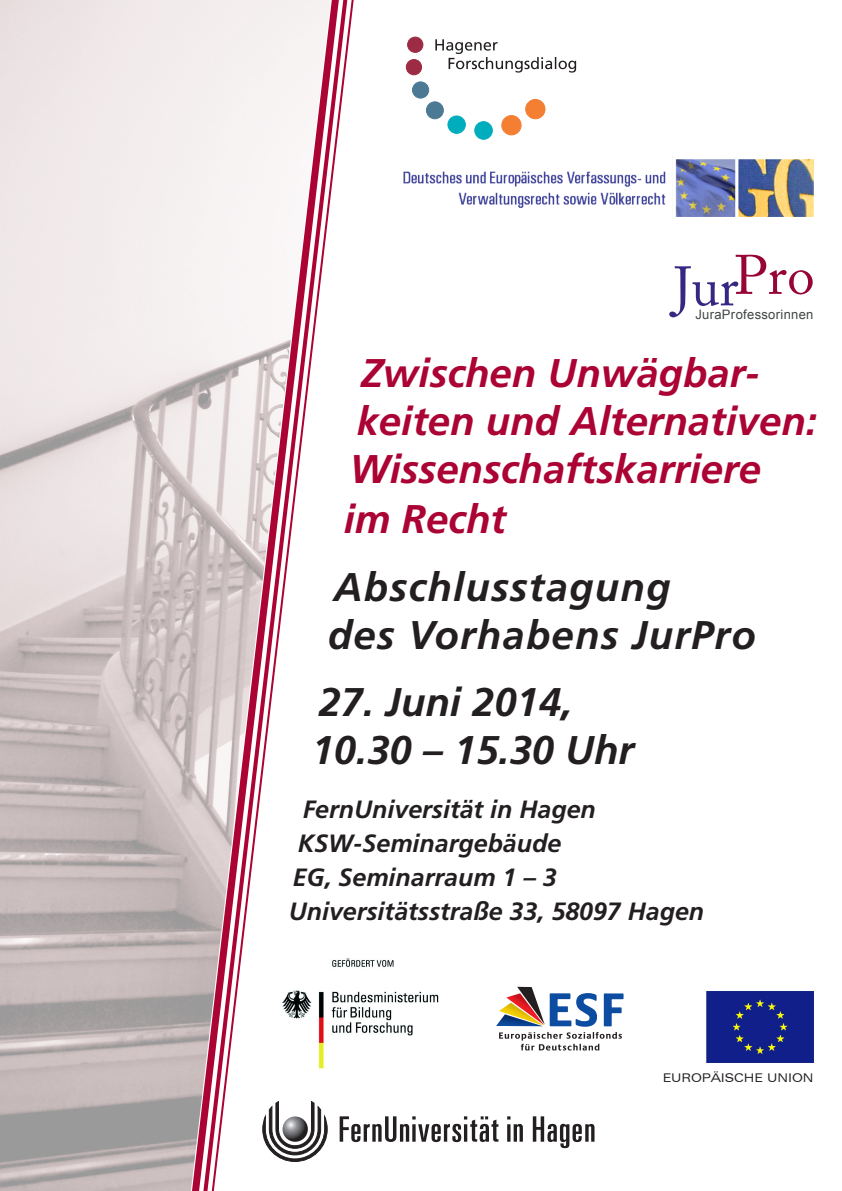
<style>
.page{position:relative;width:842px;height:1191px;background:#fff}
.page>*{position:absolute;margin:0;border:0;box-sizing:border-box;transform-origin:0 0}
.t1{font:55px "Adobe Caslon Pro";color:#382782}
.t2{font:italic 700 40px "Frutiger LT Com";color:#ab0333}
.t3{font:italic 700 40px/48px "Frutiger LT Com";letter-spacing:.03em;color:#231f20}
.t4{font:italic 700 40px/48px "Frutiger";color:#231f20}
.t5{font:italic 700 25px "Frutiger";color:#231f20}
.t6{font:13px "Arial";letter-spacing:.02em;color:#414543}
.t7{font:expanded 12px "Zurich BT";color:#231f20}
</style>
<div class="page">
<img style="left:0;top:0;width:179px;height:1191px">
<svg style="left:179px;top:0;width:166px;height:1191px"></svg>
<svg style="left:340px;top:1116px;width:254px;height:32px"></svg>
<svg style="left:262px;top:1101px;width:65px;height:60px"></svg>
<svg style="left:282px;top:1116px;width:26px;height:25px"></svg>
<svg style="left:435px;top:39px;width:141px;height:34px"></svg>
<div style="left:526px;top:99px;width:19px;height:20px;background:#f47f32;border-radius:50%"></div>
<div style="left:525px;top:99px;width:20px;height:20px;border:1px solid #f47f32;border-radius:50%"></div>
<div style="left:502px;top:116px;width:19px;height:19px;background:#f47f32;border-radius:50%"></div>
<div style="left:501px;top:115px;width:20px;height:20px;border:1px solid #f47f32;border-radius:50%"></div>
<div style="left:475px;top:122px;width:17px;height:17px;background:#00adbc;border-radius:50%"></div>
<div style="left:474px;top:121px;width:19px;height:18px;border:1px solid #00adbc;border-radius:50%"></div>
<div style="left:448px;top:116px;width:17px;height:17px;background:#00adbc;border-radius:50%"></div>
<div style="left:448px;top:116px;width:18px;height:18px;border:1px solid #00adbc;border-radius:50%"></div>
<div style="left:426px;top:102px;width:17px;height:17px;background:#4c7a95;border-radius:50%"></div>
<div style="left:426px;top:102px;width:18px;height:17px;border:1px solid #4c7a95;border-radius:50%"></div>
<div style="left:412px;top:82px;width:17px;height:16px;background:#4c7a95;border-radius:50%"></div>
<div style="left:412px;top:82px;width:17px;height:16px;border:1px solid #4c7a95;border-radius:50%"></div>
<div style="left:406px;top:60px;width:16px;height:15px;background:#9b2c44;border-radius:50%"></div>
<div style="left:406px;top:59px;width:16px;height:16px;border:1px solid #9b2c44;border-radius:50%"></div>
<div style="left:408px;top:37px;width:15px;height:15px;background:#9b2c44;border-radius:50%"></div>
<div style="left:407px;top:37px;width:16px;height:16px;border:1px solid #9b2c44;border-radius:50%"></div>
<img style="left:403px;top:156px;width:411px;height:61px">
<img style="left:280px;top:954px;width:159px;height:119px">
<img style="left:706px;top:991px;width:108px;height:72px">
<svg style="left:604px;top:993px;width:19px;height:33px"></svg>
<svg style="left:499px;top:1032px;width:123px;height:18px"></svg>
<svg style="left:496px;top:986px;width:101px;height:40px"></svg>
<p class="t1" style="left:673px;top:254px;width:143px">Jur<sup>Pro</sup></p>
<p class="t6" style="left:695px;top:306px;width:119px">JuraProfessorinnen</p>
<p class="t2" style="left:361px;top:349px;width:401px">Zwischen Unwägbar-</p>
<p class="t2" style="left:357px;top:397px;width:462px">keiten und Alternativen:</p>
<p class="t2" style="left:350px;top:445px;width:413px">Wissenschaftskarriere</p>
<p class="t2" style="left:344px;top:495px;width:164px">im Recht</p>
<p class="t3" style="left:328px;top:563px;width:430px">Abschlusstagung<br>des Vorhabens JurPro</p>
<p class="t4" style="left:312px;top:678px;width:324px">27. Juni 2014,<br>10.30 – 15.30 Uhr</p>
<p class="t5" style="left:303px;top:795px;width:295px">FernUniversität in Hagen</p>
<p class="t5" style="left:298px;top:829px;width:265px">KSW-Seminargebäude</p>
<p class="t5" style="left:293px;top:863px;width:266px">EG, Seminarraum 1 – 3</p>
<p class="t5" style="left:289px;top:897px;width:417px">Universitätsstraße 33, 58097 Hagen</p>
<p class="t7" style="left:663px;top:1070px;width:152px">EUROPÄISCHE UNION</p>
</div>
